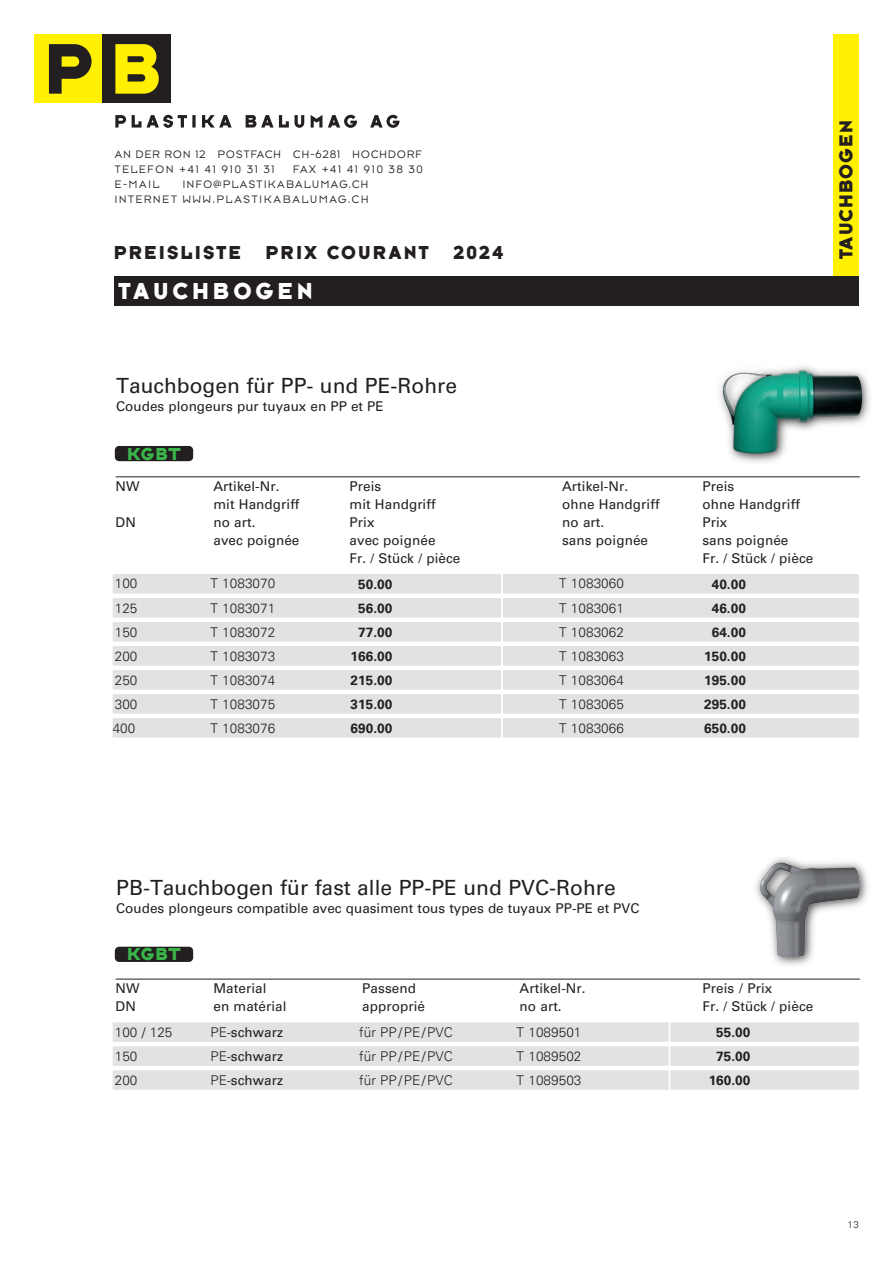
<style>
.page{position:relative;width:893px;height:1263px;background:#fff}
.page>*{position:absolute;margin:0;border:0;box-sizing:border-box;transform-origin:0 0}
.t1{font:24px "Typeface Six";letter-spacing:.165em;color:#fff}
.t2{font:21px "Univers LT Pro 55 Roman";color:#231f20}
.t3{font:19.5px "Typeface Six";letter-spacing:.11em;color:#231f20}
.t4{font:19.5px "Typeface Six";letter-spacing:.055em;color:#231f20}
.t5{font:18px "Typeface Six";letter-spacing:.045em;color:#3ab54a}
.t6{font:13.5px "Univers LT Pro 55 Roman";letter-spacing:.005em;color:#231f20}
.t7{font:300 13.5px "Univers LT Pro 45";letter-spacing:.005em;color:#231f20}
.t8{font:700 13.5px "Univers LT Pro 65";letter-spacing:.005em;color:#231f20}
.t9{font:11.25px "Typeface Seven";letter-spacing:.155em;color:#231f20}
.t10{font:11.25px "Typeface Seven";letter-spacing:.11em;color:#231f20}
.t11{font:300 9.75px "Univers LT Pro 45";color:#231f20}
.s1{font-family:"Univers LT Pro 45";font-weight:300}
</style>
<div class="page">
<svg style="left:115px;top:115px;width:11px;height:13px"></svg>
<svg style="left:132px;top:115px;width:55px;height:13px"></svg>
<svg style="left:192px;top:115px;width:4px;height:13px"></svg>
<svg style="left:202px;top:115px;width:30px;height:13px"></svg>
<svg style="left:246px;top:115px;width:43px;height:13px"></svg>
<svg style="left:295px;top:115px;width:9px;height:13px"></svg>
<svg style="left:311px;top:115px;width:11px;height:13px"></svg>
<svg style="left:328px;top:115px;width:29px;height:13px"></svg>
<svg style="left:370px;top:115px;width:29px;height:13px"></svg>
<div style="left:34px;top:34px;width:69px;height:69px;background:#fff101"></div>
<div style="left:103px;top:34px;width:68px;height:69px;background:#231f20"></div>
<svg style="left:49px;top:44px;width:43px;height:50px"></svg>
<svg style="left:115px;top:44px;width:44px;height:50px"></svg>
<div style="left:113px;top:574px;width:746px;height:20px;background:#e1e2e4"></div>
<div style="left:113px;top:598px;width:746px;height:20px;background:#e1e2e4"></div>
<div style="left:113px;top:622px;width:746px;height:20px;background:#e1e2e4"></div>
<div style="left:113px;top:646px;width:746px;height:20px;background:#e1e2e4"></div>
<div style="left:113px;top:670px;width:746px;height:20px;background:#e1e2e4"></div>
<div style="left:113px;top:694px;width:746px;height:20px;background:#e1e2e4"></div>
<div style="left:113px;top:718px;width:746px;height:20px;background:#e1e2e4"></div>
<div style="left:115px;top:446px;width:78px;height:15px;background:#231f20;border-radius:4px"></div>
<hr style="left:501px;top:571px;width:2px;height:174px;background:#fff">
<div style="left:113px;top:1022px;width:746px;height:20px;background:#e1e2e4"></div>
<div style="left:113px;top:1046px;width:746px;height:20px;background:#e1e2e4"></div>
<div style="left:113px;top:1070px;width:746px;height:20px;background:#e1e2e4"></div>
<div style="left:115px;top:947px;width:78px;height:15px;background:#231f20;border-radius:4px"></div>
<hr style="left:669px;top:1019px;width:1px;height:77px;background:#fff">
<div style="left:833px;top:34px;width:26px;height:242px;background:#fff101"></div>
<img style="left:717px;top:364px;width:151px;height:92px">
<img style="left:778px;top:867px;width:90px;height:98px">
<img style="left:755px;top:857px;width:107px;height:105px">
<hr style="left:116px;top:477px;width:744px;height:1px;background:#231f20">
<hr style="left:116px;top:979px;width:744px;height:1px;background:#231f20">
<div style="left:115px;top:276px;width:744px;height:30px;background:#231f20"></div>
<p class="t10" style="left:115px;top:147px;width:308px">AN DER RON 12 POSTFACH CH-6281 HOCHDORF</p>
<p class="t9" style="left:115px;top:162px;width:161px">TELEFON +41 41 910 31 31</p>
<p class="t9" style="left:293px;top:162px;width:131px">FAX +41 41 910 38 30</p>
<p class="t9" style="left:115px;top:177px;width:46px">E-MAIL</p>
<p class="t9" style="left:183px;top:177px;width:187px">INFO@PLASTIKABALUMAG.CH</p>
<p class="t9" style="left:115px;top:192px;width:255px">INTERNET WWW.PLASTIKABALUMAG.CH</p>
<p class="t3" style="left:114px;top:241px;width:129px">PREISLISTE</p>
<p class="t3" style="left:266px;top:241px;width:165px">PRIX COURANT</p>
<p class="t3" style="left:453px;top:241px;width:52px">2024</p>
<p class="t1" style="left:118px;top:277px;width:196px">TAUCHBOGEN</p>
<p class="t4" style="left:834px;top:259px;width:140px;rotate:-90deg">TAUCHBOGEN</p>
<p class="t2" style="left:116px;top:378px;width:342px">Tauchbogen für PP- und PE-Rohre</p>
<p class="t6" style="left:116px;top:401px;width:269px">Coudes plongeurs pur tuyaux en PP et PE</p>
<p class="t5" style="left:127px;top:443px;width:55px">KGBt</p>
<p class="t6" style="left:116px;top:481px;width:26px">NW</p>
<p class="t6" style="left:213px;top:481px;width:68px">Artikel-Nr.</p>
<p class="t6" style="left:349px;top:481px;width:33px">Preis</p>
<p class="t6" style="left:562px;top:481px;width:68px">Artikel-Nr.</p>
<p class="t6" style="left:702px;top:481px;width:33px">Preis</p>
<p class="t6" style="left:213px;top:499px;width:88px">mit Handgriff</p>
<p class="t6" style="left:349px;top:499px;width:88px">mit Handgriff</p>
<p class="t6" style="left:562px;top:499px;width:99px">ohne Handgriff</p>
<p class="t6" style="left:702px;top:499px;width:99px">ohne Handgriff</p>
<p class="t6" style="left:116px;top:517px;width:22px">DN</p>
<p class="t6" style="left:213px;top:517px;width:44px">no art.</p>
<p class="t6" style="left:349px;top:517px;width:26px">Prix</p>
<p class="t6" style="left:562px;top:517px;width:44px">no art.</p>
<p class="t6" style="left:702px;top:517px;width:26px">Prix</p>
<p class="t6" style="left:213px;top:535px;width:87px">avec poignée</p>
<p class="t6" style="left:349px;top:535px;width:87px">avec poignée</p>
<p class="t6" style="left:562px;top:535px;width:87px">sans poignée</p>
<p class="t6" style="left:702px;top:535px;width:87px">sans poignée</p>
<p class="t6" style="left:349px;top:553px;width:112px">Fr. / Stück / pièce</p>
<p class="t6" style="left:702px;top:553px;width:112px">Fr. / Stück / pièce</p>
<p class="t7" style="left:115px;top:579px;width:24px">100</p>
<p class="t7" style="left:210px;top:579px;width:66px">T 1083070</p>
<p class="t7" style="left:559px;top:579px;width:66px">T 1083060</p>
<p class="t7" style="left:115px;top:603px;width:24px">125</p>
<p class="t7" style="left:210px;top:603px;width:66px">T 1083071</p>
<p class="t7" style="left:559px;top:603px;width:66px">T 1083061</p>
<p class="t7" style="left:115px;top:627px;width:24px">150</p>
<p class="t7" style="left:210px;top:627px;width:66px">T 1083072</p>
<p class="t7" style="left:559px;top:627px;width:66px">T 1083062</p>
<p class="t7" style="left:115px;top:651px;width:24px">200</p>
<p class="t7" style="left:210px;top:651px;width:66px">T 1083073</p>
<p class="t7" style="left:559px;top:651px;width:66px">T 1083063</p>
<p class="t7" style="left:115px;top:675px;width:24px">250</p>
<p class="t7" style="left:210px;top:675px;width:66px">T 1083074</p>
<p class="t7" style="left:559px;top:675px;width:66px">T 1083064</p>
<p class="t7" style="left:115px;top:699px;width:24px">300</p>
<p class="t7" style="left:210px;top:699px;width:66px">T 1083075</p>
<p class="t7" style="left:559px;top:699px;width:66px">T 1083065</p>
<p class="t7" style="left:113px;top:723px;width:24px">400</p>
<p class="t7" style="left:210px;top:723px;width:66px">T 1083076</p>
<p class="t7" style="left:559px;top:723px;width:66px">T 1083066</p>
<p class="t8" style="left:358px;top:579px;width:36px">50.00</p>
<p class="t8" style="left:358px;top:603px;width:36px">56.00</p>
<p class="t8" style="left:358px;top:627px;width:36px">77.00</p>
<p class="t8" style="left:351px;top:651px;width:43px">166.00</p>
<p class="t8" style="left:351px;top:675px;width:43px">215.00</p>
<p class="t8" style="left:351px;top:699px;width:43px">315.00</p>
<p class="t8" style="left:351px;top:723px;width:43px">690.00</p>
<p class="t8" style="left:712px;top:579px;width:36px">40.00</p>
<p class="t8" style="left:712px;top:603px;width:36px">46.00</p>
<p class="t8" style="left:712px;top:627px;width:36px">64.00</p>
<p class="t8" style="left:704px;top:651px;width:43px">150.00</p>
<p class="t8" style="left:704px;top:675px;width:43px">195.00</p>
<p class="t8" style="left:704px;top:699px;width:43px">295.00</p>
<p class="t8" style="left:704px;top:723px;width:43px">650.00</p>
<p class="t2" style="left:116px;top:880px;width:501px">PB-Tauchbogen für fast alle PP-PE und PVC-Rohre</p>
<p class="t6" style="left:116px;top:904px;width:525px">Coudes plongeurs compatible avec quasiment tous types de tuyaux PP-PE et PVC</p>
<p class="t5" style="left:127px;top:944px;width:55px">KGBt</p>
<p class="t6" style="left:116px;top:983px;width:26px">NW</p>
<p class="t6" style="left:213px;top:983px;width:55px">Material</p>
<p class="t6" style="left:362px;top:983px;width:55px">Passend</p>
<p class="t6" style="left:520px;top:983px;width:68px">Artikel-Nr.</p>
<p class="t6" style="left:702px;top:983px;width:71px">Preis / Prix</p>
<p class="t6" style="left:116px;top:1001px;width:22px">DN</p>
<p class="t6" style="left:213px;top:1001px;width:75px">en matérial</p>
<p class="t6" style="left:362px;top:1001px;width:64px">approprié</p>
<p class="t6" style="left:520px;top:1001px;width:44px">no art.</p>
<p class="t6" style="left:702px;top:1001px;width:112px">Fr. / Stück / pièce</p>
<p class="t7" style="left:115px;top:1027px;width:59px">100 / 125</p>
<p class="t6" style="left:210px;top:1027px;width:74px"><span class="s1">PE-</span>schwarz</p>
<p class="t7" style="left:359px;top:1027px;width:95px">für PP/PE/PVC</p>
<p class="t7" style="left:517px;top:1027px;width:66px">T 1089501</p>
<p class="t7" style="left:115px;top:1051px;width:24px">150</p>
<p class="t6" style="left:210px;top:1051px;width:74px"><span class="s1">PE-</span>schwarz</p>
<p class="t7" style="left:359px;top:1051px;width:95px">für PP/PE/PVC</p>
<p class="t7" style="left:517px;top:1051px;width:66px">T 1089502</p>
<p class="t7" style="left:115px;top:1075px;width:24px">200</p>
<p class="t6" style="left:210px;top:1075px;width:74px"><span class="s1">PE-</span>schwarz</p>
<p class="t7" style="left:359px;top:1075px;width:95px">für PP/PE/PVC</p>
<p class="t7" style="left:517px;top:1075px;width:66px">T 1089503</p>
<p class="t8" style="left:716px;top:1027px;width:36px">55.00</p>
<p class="t8" style="left:716px;top:1051px;width:36px">75.00</p>
<p class="t8" style="left:709px;top:1075px;width:43px">160.00</p>
<p class="t11" style="left:848px;top:1220px;width:13px">13</p>
</div>
